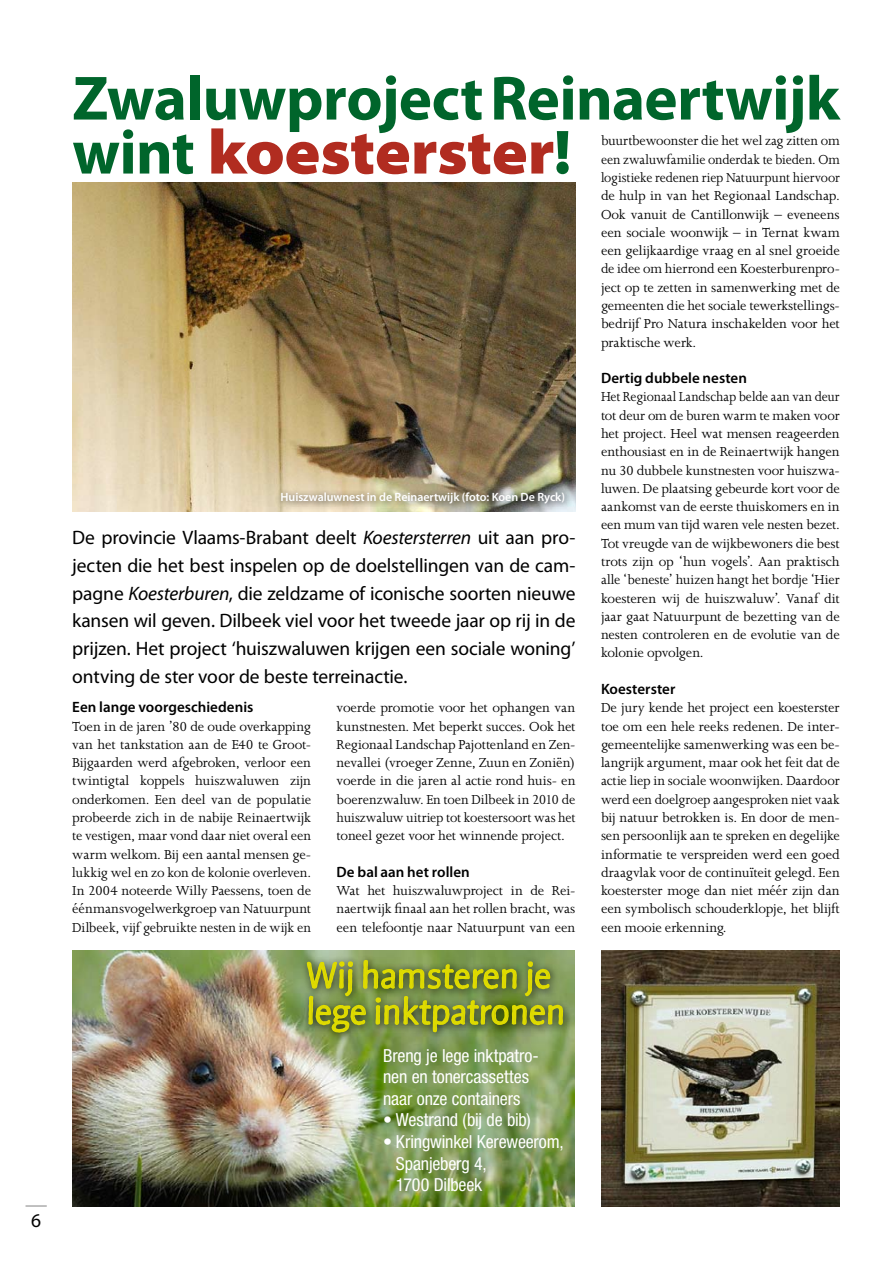
<style>
.page{position:relative;width:893px;height:1263px;background:#fff}
.page>*{position:absolute;margin:0;border:0;box-sizing:border-box;transform-origin:0 0}
.t1{font:700 63px/54px "Myriad Pro";letter-spacing:-.01em;color:#00652b}
.t2{font:40.5px/36px "Beo Sans R11";letter-spacing:.01em;color:#dfdb00}
.t3{font:19.5px/27.8px "Myriad Pro";letter-spacing:-.005em;color:#000;text-align:justify}
.t4{font:condensed 18px/21.6px "Helvetica Neue LT Std";letter-spacing:-.005em;color:#fff}
.t5{font:15px/18.3px "Joanna MT Std";letter-spacing:-.01em;color:#000;text-align:justify}
.t6{font:15px/18.3px "Joanna MT Std";letter-spacing:-.01em;color:#000;text-align:justify;scale:.94 1}
.t7{font:600 15px "Myriad Pro";letter-spacing:.005em;color:#000}
.t8{font:600 12px "Myriad Pro";letter-spacing:-.005em;color:#fff}
.s1{font-weight:900;font-stretch:semi-expanded;color:#b12c20}
.s2{font-weight:900;font-stretch:semi-condensed}
.s3{font-style:italic}
</style>
<div class="page">
<svg style="left:26px;top:1205px;width:21px;height:1px"></svg>
<img style="left:601px;top:950px;width:239px;height:256px">
<img style="left:72px;top:182px;width:503px;height:329px">
<div style="left:275px;top:485px;width:529px;height:125px;background:#000;opacity:.75"></div>
<img style="left:72px;top:950px;width:503px;height:257px">
<div style="left:300px;top:953px;width:335px;height:142px;background:#000;opacity:.75"></div>
<svg style="left:306px;top:950px;width:258px;height:97px;background:#839540"></svg>
<h3 class="t3" style="left:31px;top:1206px;width:12px">6</h3>
<h1 class="t1" style="left:72px;top:69px;width:769px">Zwaluwproject Reinaertwijk wint <span class="s1">koesterster</span><span class="s2">!</span></h1>
<p class="t5" style="left:601px;top:132px;width:240px">buurtbewoonster die het wel zag zitten om een zwaluwfamilie onderdak te bieden. Om logistieke redenen riep Natuurpunt hiervoor de hulp in van het Regionaal Landschap.<br>Ook vanuit de Cantillonwijk – eveneens een sociale woonwijk – in Ternat kwam een gelijkaardige vraag en al snel groeide de idee om hierrond een Koesterburenpro&shy;ject op te zetten in samenwerking met de gemeenten die het sociale tewerkstellings&shy;bedrijf Pro Natura inschakelden voor het praktische werk.</p>
<p class="t7" style="left:601px;top:369px;width:147px">Dertig dubbele nesten</p>
<p class="t6" style="left:601px;top:388px;width:256px">Het Regionaal Landschap belde aan van deur tot deur om de buren warm te maken voor het project. Heel wat mensen reageerden enthousiast en in de Reinaertwijk hangen nu 30 dubbele kunstnesten voor huiszwa&shy;luwen. De plaatsing gebeurde kort voor de aankomst van de eerste thuiskomers en in een mum van tijd waren vele nesten bezet.<br>Tot vreugde van de wijkbewoners die best trots zijn op ‘hun vogels’. Aan praktisch alle ‘beneste’ huizen hangt het bordje ‘Hier koesteren wij de huiszwaluw’. Vanaf dit jaar gaat Natuurpunt de bezetting van de nesten controleren en de evolutie van de kolonie opvolgen.</p>
<p class="t7" style="left:601px;top:679px;width:76px">Koesterster</p>
<p class="t5" style="left:601px;top:699px;width:240px">De jury kende het project een koesterster toe om een hele reeks redenen. De inter&shy;gemeentelijke samenwerking was een be&shy;langrijk argument, maar ook het feit dat de actie liep in sociale woonwijken. Daardoor werd een doelgroep aangesproken niet vaak bij natuur betrokken is. En door de men&shy;sen persoonlijk aan te spreken en degelijke informatie te verspreiden werd een goed draagvlak voor de continuïteit gelegd. Een koesterster moge dan niet méér zijn dan een symbolisch schouderklopje, het blijft een mooie erkenning.</p>
<p class="t8" style="left:281px;top:489px;width:286px">Huiszwaluwnest in de Reinaertwijk (foto: Koen De Ryck)</p>
<p class="t3" style="left:72px;top:523px;width:505px">De provincie Vlaams-Brabant deelt <span class="s3">Koestersterren</span> uit aan pro&shy;jecten die het best inspelen op de doelstellingen van de cam&shy;pagne <span class="s3">Koesterburen</span>, die zeldzame of iconische soorten nieuwe kansen wil geven. Dilbeek viel voor het tweede jaar op rij in de prijzen. Het project ‘huiszwaluwen krijgen een sociale woning’ ontving de ster voor de beste terreinactie.</p>
<p class="t5" style="left:337px;top:699px;width:240px">voerde promotie voor het ophangen van kunstnesten. Met beperkt succes. Ook het Regionaal Landschap Pajottenland en Zen&shy;nevallei (vroeger Zenne, Zuun en Zoniën) voerde in die jaren al actie rond huis- en boerenzwaluw. En toen Dilbeek in 2010 de huiszwaluw uitriep tot koestersoort was het toneel gezet voor het winnende project.</p>
<p class="t7" style="left:337px;top:862px;width:135px">De bal aan het rollen</p>
<p class="t5" style="left:337px;top:882px;width:240px">Wat het huiszwaluwproject in de Rei&shy;naertwijk finaal aan het rollen bracht, was een telefoontje naar Natuurpunt van een</p>
<p class="t7" style="left:72px;top:698px;width:183px">Een lange voorgeschiedenis</p>
<p class="t5" style="left:72px;top:717px;width:240px">Toen in de jaren ’80 de oude overkapping van het tankstation aan de E40 te Groot-Bijgaarden werd afgebroken, verloor een twintigtal koppels huiszwaluwen zijn onderkomen. Een deel van de populatie probeerde zich in de nabije Reinaertwijk te vestigen, maar vond daar niet overal een warm welkom. Bij een aantal mensen ge&shy;lukkig wel en zo kon de kolonie overleven.<br>In 2004 noteerde Willy Paessens, toen de éénmansvogelwerkgroep van Natuurpunt Dilbeek, vijf gebruikte nesten in de wijk en</p>
<h2 class="t2" style="left:307px;top:958px;width:260px">Wij hamsteren je lege inktpatronen</h2>
<p class="t4" style="left:383px;top:1044px;width:157px">Breng je lege inktpatro&shy;nen en tonercassettes naar onze containers</p>
<p class="t4" style="left:383px;top:1109px;width:149px">• Westrand (bij de bib)</p>
<p class="t4" style="left:396px;top:1130px;width:169px;text-indent:-13px">• Kringwinkel Kereweerom,<br>Spanjeberg 4,<br>1700 Dilbeek</p>
</div>
